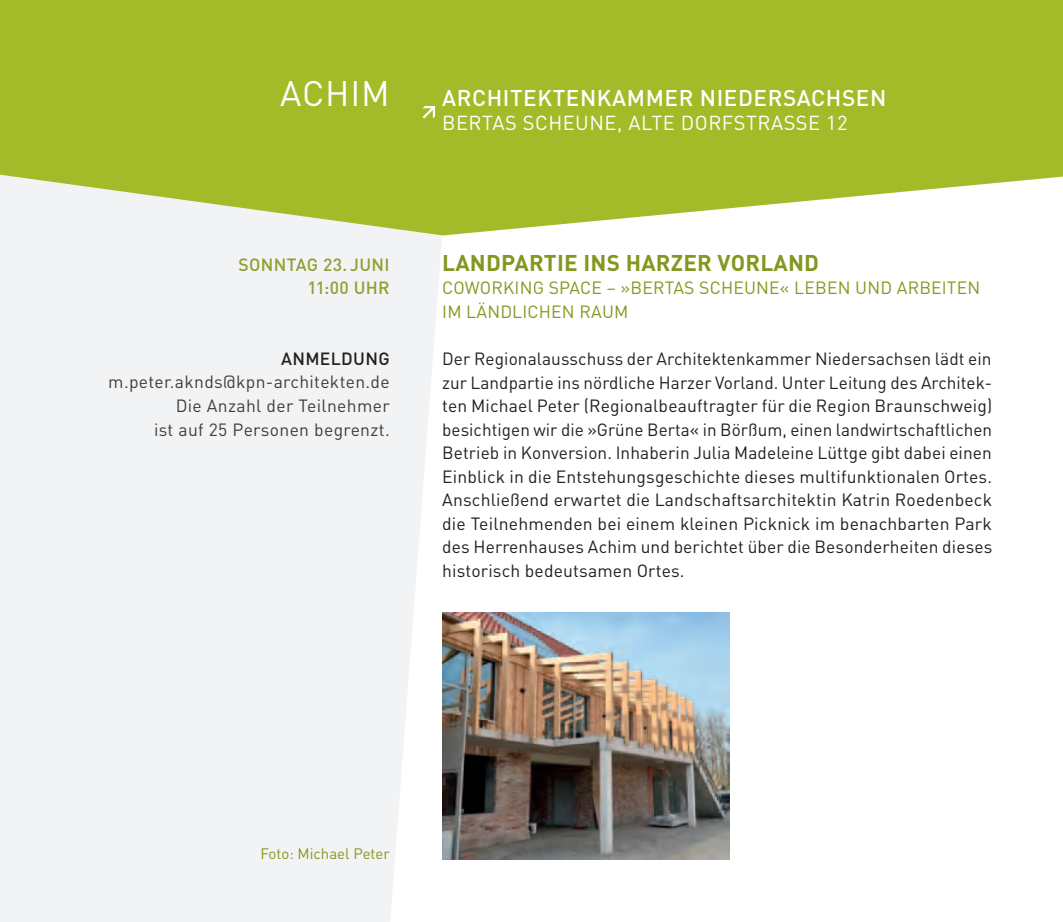
<style>
.page{position:relative;width:1063px;height:922px;background:#fff}
.page>*{position:absolute;margin:0;border:0;box-sizing:border-box;transform-origin:0 0}
.t1{font:35px "DIN";color:#fff}
.t2{font:500 22.5px "DIN";letter-spacing:.025em;color:#fff}
.t3{font:700 22.5px "DIN";letter-spacing:.01em;color:#83981f}
.t4{font:20px "DIN";letter-spacing:.025em;color:#fff}
.t5{font:17.5px/23.5px "DIN";letter-spacing:.01em;color:#231f20;text-align:justify}
.t6{font:17.5px/23.5px "DIN";letter-spacing:.02em;color:#3e3e3f;text-align:right}
.t7{font:17.5px "DIN";letter-spacing:.01em;color:#83981f}
.t8{font:500 17.5px/23.5px "DIN";letter-spacing:.02em;color:#8ea031;text-align:right}
.t9{font:500 17.5px "DIN";letter-spacing:.02em;color:#231f20}
.t10{font:15px "DIN";color:#83981f}
</style>
<div class="page">
<div style="left:0;top:235px;width:442px;height:686px;background:#f2f3f4"></div>
<svg style="left:0;top:0;width:1063px;height:235px;fill:#a3bb29"></svg>
<img style="left:443px;top:612px;width:286px;height:247px">
<svg style="left:423px;top:106px;width:12px;height:13px"></svg>
<h1 class="t1" style="left:280px;top:71px;width:66px">Achim</h1>
<p class="t8" style="left:238px;top:252px;width:153px">SONNTAG 23. JUNI<br>11:00 UHR</p>
<p class="t9" style="left:281px;top:347px;width:110px">ANMELDUNG</p>
<p class="t6" style="left:108px;top:370px;width:283px">m.peter.aknds@kpn-architekten.de<br>Die Anzahl der Teilnehmer<br>ist auf 25 Personen begrenzt.</p>
<p class="t2" style="left:442px;top:83px;width:446px">ARCHITEKTENKAMMER N IEDERSACHSEN</p>
<p class="t4" style="left:442px;top:110px;width:27px">Bertas</p>
<p class="t4" style="left:523px;top:110px;width:40px">Scheune</p>
<p class="t4" style="left:617px;top:110px;width:36px">, Alte</p>
<p class="t4" style="left:681px;top:110px;width:67px">Dorfstra</p>
<p class="t4" style="left:784px;top:110px;width:65px">SSe 12</p>
<p class="t3" style="left:442px;top:248px;width:378px">LANDPARTIE INS HARZER VORLAND</p>
<p class="t7" style="left:442px;top:277px;width:49px">Coworking</p>
<p class="t7" style="left:549px;top:277px;width:105px">Space – »Bertas</p>
<p class="t7" style="left:699px;top:277px;width:34px">Scheune</p>
<p class="t7" style="left:780px;top:277px;width:26px">« leben</p>
<p class="t7" style="left:855px;top:277px;width:13px">und</p>
<p class="t7" style="left:897px;top:277px;width:12px">arbeiten</p>
<p class="t7" style="left:442px;top:300px;width:56px">im ländli</p>
<p class="t7" style="left:528px;top:300px;width:24px">chen</p>
<p class="t7" style="left:580px;top:300px;width:25px">Raum</p>
<p class="t5" style="left:442px;top:346px;width:552px">Der Regionalausschuss der Architektenkammer Niedersachsen lädt ein zur Landpartie ins nördliche Harzer Vorland. Unter Leitung des Architek&shy;ten Michael Peter (Regionalbeauftragter für die Region Braunschweig) besichtigen wir die »Grüne Berta« in Börßum, einen landwirtschaftlichen Betrieb in Konversion. Inhaberin Julia Madeleine Lüttge gibt dabei einen Einblick in die Entstehungsgeschichte dieses multifunktionalen Ortes.<br>Anschließend erwartet die Landschaftsarchitektin Katrin Roedenbeck die Teilnehmenden bei einem kleinen Picknick im benachbarten Park des Herrenhauses Achim und berichtet über die Besonderheiten dieses historisch bedeutsamen Ortes.</p>
<p class="t10" style="left:260px;top:844px;width:131px">Foto: Michael Peter</p>
</div>
